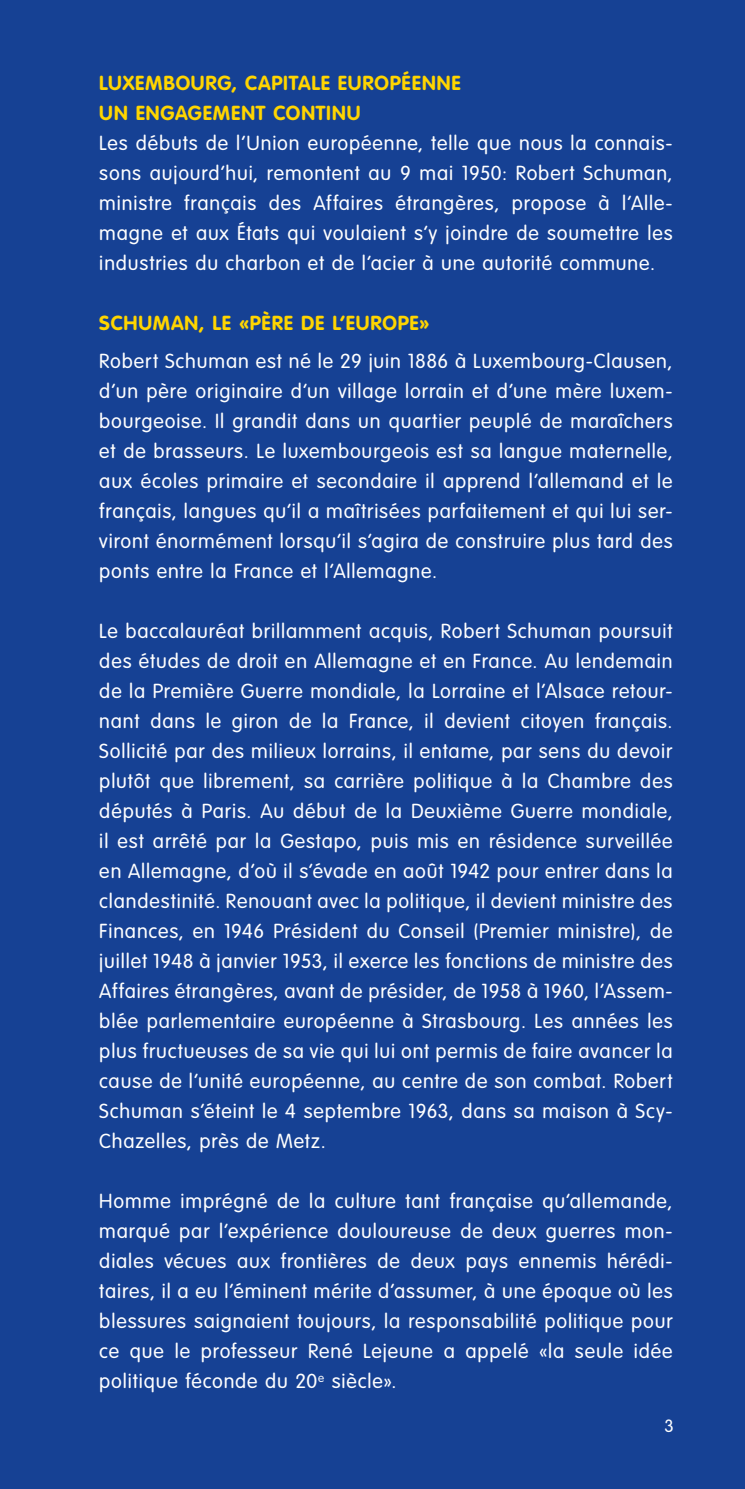
<style>
.page{position:relative;width:745px;height:1489px;background:#fff}
.page>*{position:absolute;margin:0;border:0;box-sizing:border-box;transform-origin:0 0}
.t1{font:300 20px/30px "VAG Rounded Std";letter-spacing:.045em;color:#fff;text-align:justify}
.t2{font:700 20px/30px "VAG Rounded Std";letter-spacing:.04em;color:#ffd500}
.t3{font:300 17.5px "VAG Rounded Std";color:#fff}
</style>
<div class="page">
<div style="left:0;top:0;width:744px;height:1488px;background:#164194"></div>
<p class="t2" style="left:99px;top:69px;width:362px">LUXEMBOURG, CAPITALE EUROPÉENNE<br>UN ENGAGEMENT CONTINU</p>
<p class="t1" style="left:99px;top:129px;width:574px">Les débuts de l’Union européenne, telle que nous la connais&shy;sons aujourd’hui, remontent au 9 mai 1950: Robert Schuman, ministre français des Affaires étrangères, propose à l’Alle&shy;magne et aux États qui voulaient s’y joindre de soumettre les industries du charbon et de l’acier à une autorité commune.</p>
<p class="t2" style="left:99px;top:309px;width:331px">SCHUMAN, LE «PÈRE DE L’EUROPE»</p>
<p class="t1" style="left:99px;top:346px;width:574px">Robert Schuman est né le 29 juin 1886 à Luxembourg-Clausen, d’un père originaire d’un village lorrain et d’une mère luxem&shy;bourgeoise. Il grandit dans un quartier peuplé de maraîchers et de brasseurs. Le luxembourgeois est sa langue maternelle, aux écoles primaire et secondaire il apprend l’allemand et le français, langues qu’il a maîtrisées parfaitement et qui lui ser&shy;viront énormément lorsqu’il s’agira de construire plus tard des ponts entre la France et l’Allemagne.</p>
<p class="t1" style="left:99px;top:616px;width:574px">Le baccalauréat brillamment acquis, Robert Schuman poursuit des études de droit en Allemagne et en France. Au lendemain de la Première Guerre mondiale, la Lorraine et l’Alsace retour&shy;nant dans le giron de la France, il devient citoyen français.<br>Sollicité par des milieux lorrains, il entame, par sens du devoir plutôt que librement, sa carrière politique à la Chambre des députés à Paris. Au début de la Deuxième Guerre mondiale, il est arrêté par la Gestapo, puis mis en résidence surveillée en Allemagne, d’où il s’évade en août 1942 pour entrer dans la clandestinité. Renouant avec la politique, il devient ministre des Finances, en 1946 Président du Conseil (Premier ministre), de juillet 1948 à janvier 1953, il exerce les fonctions de ministre des Affaires étrangères, avant de présider, de 1958 à 1960, l’Assem&shy;blée parlementaire européenne à Strasbourg. Les années les plus fructueuses de sa vie qui lui ont permis de faire avancer la cause de l’unité européenne, au centre de son combat. Robert Schuman s’éteint le 4 septembre 1963, dans sa maison à Scy-Chazelles, près de Metz.</p>
<p class="t1" style="left:99px;top:1186px;width:574px">Homme imprégné de la culture tant française qu’allemande, marqué par l’expérience douloureuse de deux guerres mon&shy;diales vécues aux frontières de deux pays ennemis hérédi&shy;taires, il a eu l’éminent mérite d’assumer, à une époque où les blessures saignaient toujours, la responsabilité politique pour ce que le professeur René Lejeune a appelé «la seule idée politique féconde du 20<sup>e</sup> siècle».</p>
<p class="t3" style="left:664px;top:1415px;width:11px">3</p>
</div>
